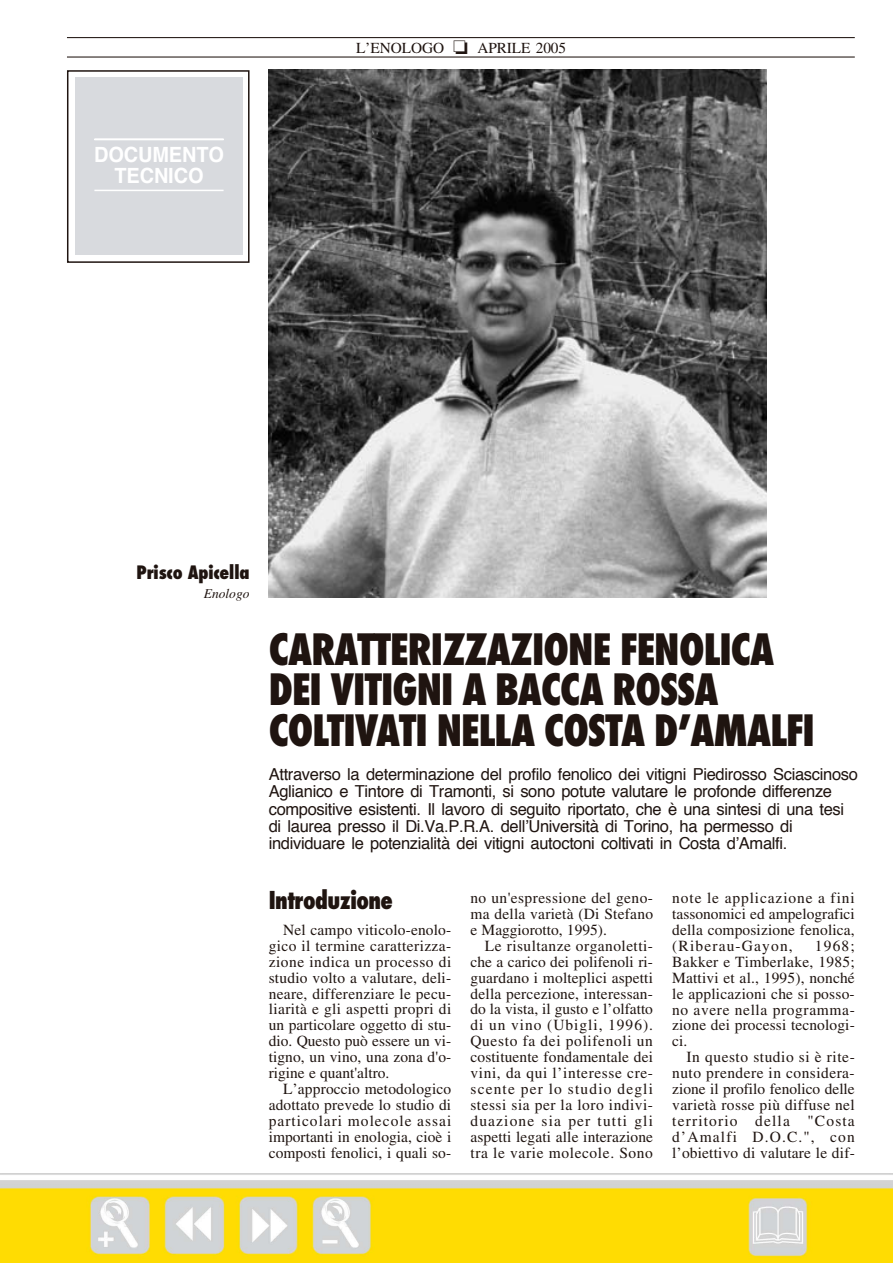
<style>
.page{position:relative;width:893px;height:1263px;background:#fff}
.page>*{position:absolute;margin:0;border:0;box-sizing:border-box;transform-origin:0 0}
.t1{font:800 condensed 42px/40.5px "Futura";letter-spacing:-.025em;color:#1f1410;scale:.95 1}
.t2{font:800 condensed 24px "Futura";letter-spacing:-.025em;color:#1f1410;scale:.95 1}
.t3{font:700 21px/21px "Helvetica";letter-spacing:-.005em;color:#fff;text-align:center;scale:.95 1}
.t4{font:800 condensed 18px "Futura";letter-spacing:-.005em;color:#1f1410}
.t5{font:16.5px/17.2px "Helvetica";letter-spacing:-.02em;color:#1f1410}
.t6{font:15.45px/16px "Times";letter-spacing:.01em;color:#1f1410;text-align:justify}
.t7{font:15.3px "Times";letter-spacing:-.005em;color:#1f1410}
.t8{font:italic 13.5px "Times";color:#1f1410}
</style>
<div class="page">
<hr style="left:67px;top:37px;width:787px;height:1px;background:#1f1410">
<hr style="left:67px;top:57px;width:787px;height:1px;background:#1f1410">
<img style="left:269px;top:69px;width:497px;height:529px">
<div style="left:67px;top:70px;width:182px;height:193px;border:2px solid #1f1410"></div>
<div style="left:75px;top:77px;width:168px;height:178px;background:#d8dade"></div>
<hr style="left:94px;top:139px;width:129px;height:1px;background:#fff">
<hr style="left:94px;top:190px;width:129px;height:1px;background:#fff">
<img style="left:0;top:1173px;width:892px;height:90px">
<h3 class="t3" style="left:94px;top:146px;width:138px">DOCUMENTO<br>TECNICO</h3>
<p class="t7" style="left:356px;top:42px;width:211px">L’ENOLOGO ❏ APRILE 2005</p>
<p class="t4" style="left:136px;top:565px;width:114px">Prisco Apicella</p>
<p class="t8" style="left:204px;top:589px;width:47px">Enologo</p>
<h1 class="t1" style="left:269px;top:633px;width:576px">CARATTERIZZAZIONE FENOLICA<br>DEI VITIGNI A BACCA ROSSA<br>COLTIVATI NELLA COSTA D’AMALFI</h1>
<p class="t5" style="left:269px;top:767px;width:590px">Attraverso la determinazione del profilo fenolico dei vitigni Piedirosso Sciascinoso Aglianico e Tintore di Tramonti, si sono potute valutare le profonde differenze compositive esistenti. Il lavoro di seguito riportato, che è una sintesi di una tesi di laurea presso il Di.Va.P.R.A. dell’Università di Torino, ha permesso di individuare le potenzialità dei vitigni autoctoni coltivati in Costa d’Amalfi.</p>
<h2 class="t2" style="left:269px;top:890px;width:132px">Introduzione</h2>
<p class="t6" style="left:269px;top:923px;width:184px;text-indent:14px">Nel campo viticolo-enolo&shy;gico il termine caratterizza&shy;zione indica un processo di studio volto a valutare, deli&shy;neare, differenziare le pecu&shy;liarità e gli aspetti propri di un particolare oggetto di stu&shy;dio. Questo può essere un vi&shy;tigno, un vino, una zona d'o&shy;rigine e quant'altro.</p>
<p class="t6" style="left:269px;top:1083px;width:184px;text-indent:14px">L’approccio metodologico adottato prevede lo studio di particolari molecole assai importanti in enologia, cioè i composti fenolici, i quali so-</p>
<p class="t6" style="left:470px;top:891px;width:184px">no un'espressione del geno&shy;ma della varietà (Di Stefano e Maggiorotto, 1995).</p>
<p class="t6" style="left:470px;top:939px;width:184px;text-indent:14px">Le risultanze organoletti&shy;che a carico dei polifenoli ri&shy;guardano i molteplici aspetti della percezione, interessan&shy;do la vista, il gusto e l’olfatto di un vino (Ubigli, 1996).<br>Questo fa dei polifenoli un costituente fondamentale dei vini, da qui l’interesse cre&shy;scente per lo studio degli stessi sia per la loro indivi&shy;duazione sia per tutti gli aspetti legati alle interazione tra le varie molecole. Sono</p>
<p class="t6" style="left:672px;top:891px;width:184px">note le applicazione a fini tassonomici ed ampelografici della composizione fenolica, (Riberau-Gayon,</p>
<p class="t6" style="left:672px;top:939px;width:184px;text-indent:143px">1968; Bakker e Timberlake, 1985; Mattivi et al., 1995), nonché le applicazioni che si posso&shy;no avere nella programma&shy;zione dei processi tecnologi&shy;ci.</p>
<p class="t6" style="left:672px;top:1051px;width:184px;text-indent:14px">In questo studio si è rite&shy;nuto prendere in considera&shy;zione il profilo fenolico delle varietà rosse più diffuse nel territorio della "Costa d’Amalfi D.O.C.", con l’obiettivo di valutare le dif-</p>
</div>
